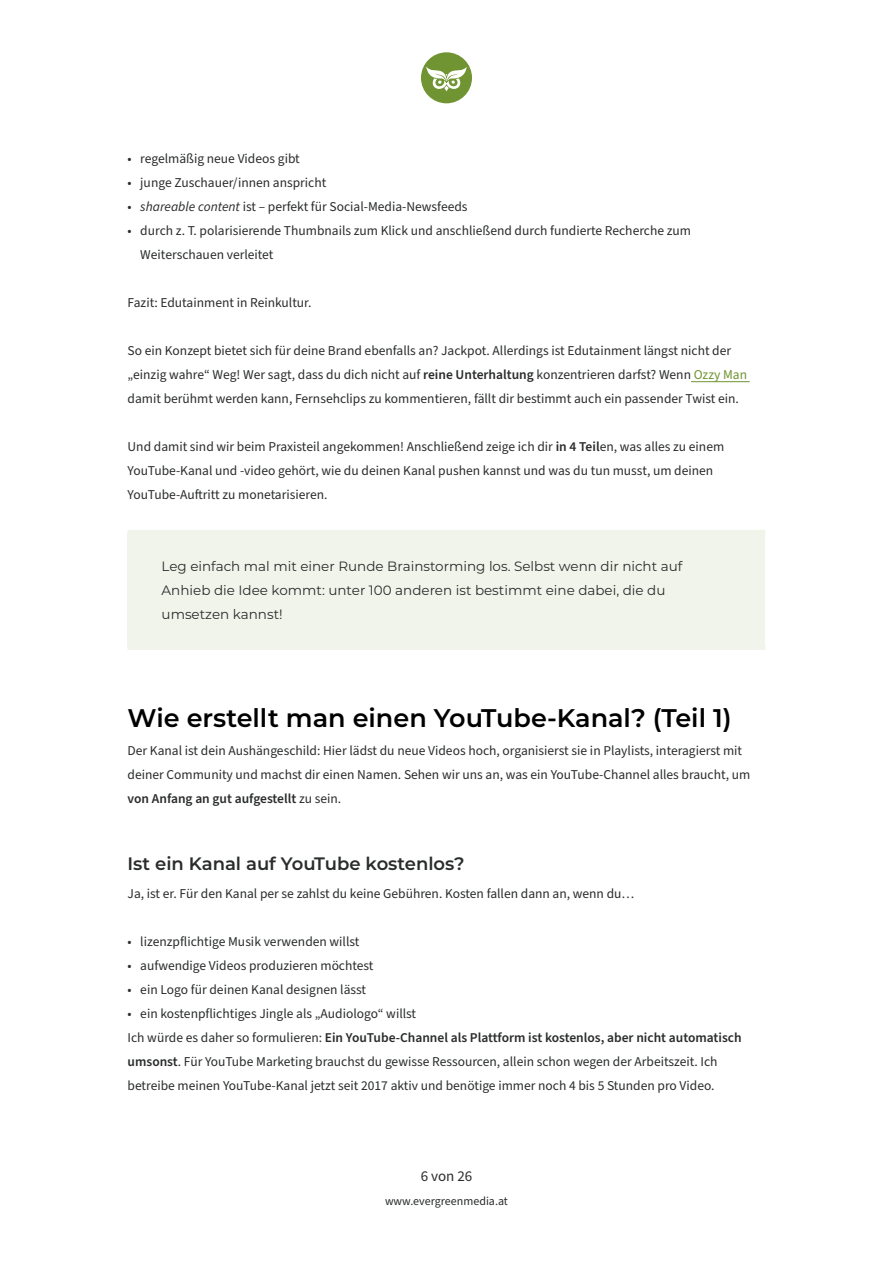
<style>
.page{position:relative;width:893px;height:1263px;background:#fff}
.page>*{position:absolute;margin:0;border:0;box-sizing:border-box;transform-origin:0 0}
.t1{font:600 25.5px "Montserrat";color:#000}
.t2{font:600 18px "Montserrat";color:#2a2c2c}
.t3{font:15px "Source Sans Pro";color:#2a2c2c}
.t4{font:13.5px/24px "Source Sans Pro";color:#2a2c2c}
.t5{font:13.5px/24px "Montserrat";color:#2a2c2c}
.t6{font:12px "Source Sans Pro";color:#2a2c2c}
.s1{font-style:italic}
.s2{font-weight:600}
.s3{color:#709431}
</style>
<div class="page">
<div style="left:421px;top:52px;width:51px;height:51px;background:#709431;border-radius:50%"></div>
<svg style="left:426px;top:67px;width:41px;height:24px"></svg>
<div style="left:128px;top:533px;width:637px;height:114px;background:#f0f4ea"></div>
<hr style="left:691px;top:381px;width:59px;height:1px;background:#709431">
<div style="left:128px;top:645px;width:637px;height:5px;background:#f0f4ea"></div>
<hr style="left:128px;top:530px;width:637px;height:4px;background:#f0f4ea">
<p class="t4" style="left:128px;top:147px;width:174px">• regelmäßig neue Videos gibt</p>
<p class="t4" style="left:128px;top:171px;width:200px">• junge Zuschauer/innen anspricht</p>
<p class="t4" style="left:128px;top:195px;width:342px">• <span class="s1">shareable content</span> ist – perfekt für Social-Media-Newsfeeds</p>
<p class="t4" style="left:140px;top:219px;width:552px;text-indent:-13px">• durch z. T. polarisierende Thumbnails zum Klick und anschließend durch fundierte Recherche zum<br>Weiterschauen verleitet</p>
<p class="t4" style="left:128px;top:291px;width:186px">Fazit: Edutainment in Reinkultur.</p>
<p class="t4" style="left:128px;top:339px;width:621px">So ein Konzept bietet sich für deine Brand ebenfalls an? Jackpot. Allerdings ist Edutainment längst nicht der „einzig wahre“ Weg! Wer sagt, dass du dich nicht auf <span class="s2">reine Unterhaltung</span> konzentrieren darfst? Wenn <span class="s3">Ozzy Man </span>damit berühmt werden kann, Fernsehclips zu kommentieren, fällt dir bestimmt auch ein passender Twist ein.</p>
<p class="t4" style="left:128px;top:435px;width:598px">Und damit sind wir beim Praxisteil angekommen! Anschließend zeige ich dir <span class="s2">in 4 Teil</span>en, was alles zu einem<br>YouTube-Kanal und -video gehört, wie du deinen Kanal pushen kannst und was du tun musst, um deinen<br>YouTube-Auftritt zu monetarisieren.</p>
<p class="t5" style="left:162px;top:553px;width:522px">Leg einfach mal mit einer Runde Brainstorming los. Selbst wenn dir nicht auf<br>Anhieb die Idee kommt: unter 100 anderen ist bestimmt eine dabei, die du umsetzen kannst!</p>
<h1 class="t1" style="left:128px;top:700px;width:606px">Wie erstellt man einen YouTube-Kanal? (Teil 1)</h1>
<p class="t4" style="left:128px;top:739px;width:624px">Der Kanal ist dein Aushängeschild: Hier lädst du neue Videos hoch, organisierst sie in Playlists, interagierst mit deiner Community und machst dir einen Namen. Sehen wir uns an, was ein YouTube-Channel alles braucht, um <span class="s2">von Anfang an gut aufgestellt</span> zu sein.</p>
<h2 class="t2" style="left:128px;top:850px;width:339px">Ist ein Kanal auf YouTube kostenlos?</h2>
<p class="t4" style="left:128px;top:882px;width:508px">Ja, ist er. Für den Kanal per se zahlst du keine Gebühren. Kosten fallen dann an, wenn du…</p>
<p class="t4" style="left:128px;top:930px;width:233px">• lizenzpflichtige Musik verwenden willst</p>
<p class="t4" style="left:128px;top:954px;width:247px">• aufwendige Videos produzieren möchtest</p>
<p class="t4" style="left:128px;top:978px;width:240px">• ein Logo für deinen Kanal designen lässt</p>
<p class="t4" style="left:128px;top:1002px;width:616px">• ein kostenpflichtiges Jingle als „Audiologo“ willst<br>Ich würde es daher so formulieren: <span class="s2">Ein YouTube-Channel als Plattform ist kostenlos, aber nicht automatisch umsonst</span>. Für YouTube Marketing brauchst du gewisse Ressourcen, allein schon wegen der Arbeitszeit. Ich betreibe meinen YouTube-Kanal jetzt seit 2017 aktiv und benötige immer noch 4 bis 5 Stunden pro Video.</p>
<p class="t3" style="left:421px;top:1165px;width:53px">6 von 26</p>
<p class="t6" style="left:385px;top:1193px;width:124px">www.evergreenmedia.at</p>
</div>
